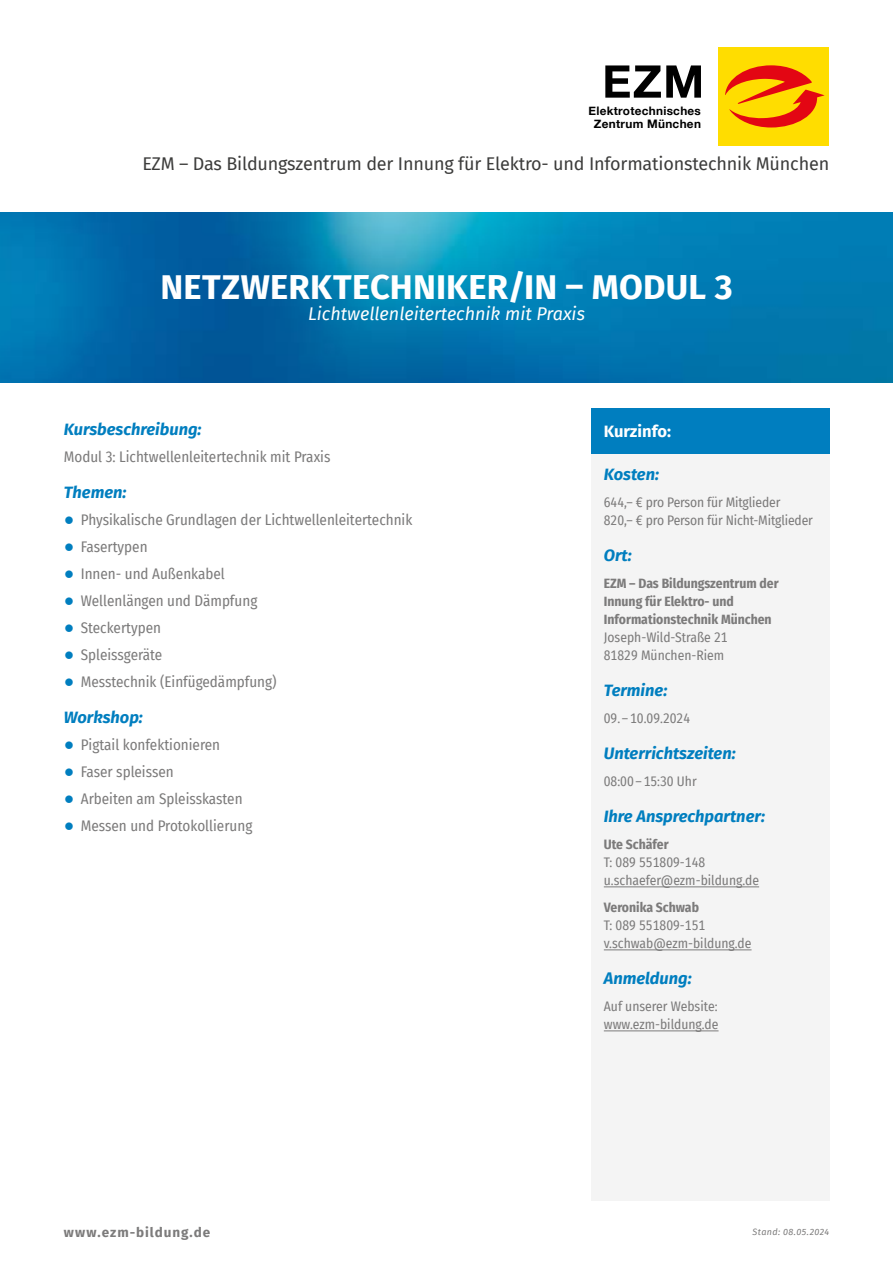
<style>
.page{position:relative;width:893px;height:1263px;background:#fff}
.page>*{position:absolute;margin:0;border:0;box-sizing:border-box;transform-origin:0 0}
.t1{font:700 34.5px "Fira Sans";letter-spacing:.005em;color:#fff}
.t2{font:18px "Fira Sans";letter-spacing:-.01em;color:#3c3c3b}
.t3{font:italic 18px "Fira Sans";color:#fff}
.t4{font:italic 700 16.5px "Fira Sans";color:#007ebf}
.t5{font:700 16.5px "Fira Sans";color:#fff}
.t6{font:15px "Fira Sans Condensed";color:#7c7b7b}
.t7{font:13.5px/18px "Fira Sans Condensed";color:#7c7b7b}
.t8{font:700 13.5px/18px "Fira Sans Condensed";color:#7c7b7b}
.t9{font:700 13.5px "Fira Sans";letter-spacing:.07em;color:#7c7b7b}
.t10{font:700 11.7px/12.3px "Helvetica Neue";letter-spacing:.025em;color:#000;text-align:center}
.t11{font:italic 9px "Fira Sans";letter-spacing:.045em;color:#7c7b7b}
.s1{font-family:"Arial";font-size:30px;color:#007ebf}
</style>
<div class="page">
<div style="left:591px;top:408px;width:238px;height:792px;background:#f4f4f4"></div>
<div style="left:591px;top:408px;width:238px;height:46px;background:#007ebf"></div>
<hr style="left:604px;top:886px;width:155px;height:1px;background:#7c7b7b">
<hr style="left:604px;top:949px;width:147px;height:1px;background:#7c7b7b">
<hr style="left:604px;top:1030px;width:115px;height:1px;background:#7c7b7b">
<div style="left:718px;top:47px;width:111px;height:99px;background:#fd0"></div>
<svg style="left:725px;top:65px;width:100px;height:62px"></svg>
<svg style="left:605px;top:65px;width:96px;height:33px"></svg>
<img style="left:0;top:213px;width:893px;height:170px">
<p class="t10" style="left:588px;top:105px;width:114px">Elektrotechnisches<br>Zentrum München</p>
<p class="t2" style="left:142px;top:150px;width:688px">EZM – Das Bildungszentrum der Innung für Elektro- und Informationstechnik München</p>
<h1 class="t1" style="left:161px;top:258px;width:574px">NETZWERKTECHNIKER/IN – MODUL 3</h1>
<p class="t3" style="left:308px;top:300px;width:278px">Lichtwellenleitertechnik mit Praxis</p>
<p class="t4" style="left:64px;top:416px;width:139px">Kursbeschreibung:</p>
<p class="t6" style="left:64px;top:446px;width:268px">Modul 3: Lichtwellenleitertechnik mit Praxis</p>
<p class="t4" style="left:64px;top:479px;width:64px">Themen:</p>
<p class="t6" style="left:64px;top:509px;width:350px"><span class="s1">•</span> Physikalische Grundlagen der Lichtwellenleitertechnik</p>
<p class="t6" style="left:64px;top:536px;width:85px"><span class="s1">•</span> Fasertypen</p>
<p class="t6" style="left:64px;top:563px;width:162px"><span class="s1">•</span> Innen- und Außenkabel</p>
<p class="t6" style="left:64px;top:590px;width:195px"><span class="s1">•</span> Wellenlängen und Dämpfung</p>
<p class="t6" style="left:64px;top:617px;width:99px"><span class="s1">•</span> Steckertypen</p>
<p class="t6" style="left:64px;top:644px;width:100px"><span class="s1">•</span> Spleissgeräte</p>
<p class="t6" style="left:64px;top:671px;width:214px"><span class="s1">•</span> Messtechnik (Einfügedämpfung)</p>
<p class="t4" style="left:64px;top:704px;width:81px">Workshop:</p>
<p class="t6" style="left:64px;top:734px;width:158px"><span class="s1">•</span> Pigtail konfektionieren</p>
<p class="t6" style="left:64px;top:761px;width:111px"><span class="s1">•</span> Faser spleissen</p>
<p class="t6" style="left:64px;top:788px;width:180px"><span class="s1">•</span> Arbeiten am Spleisskasten</p>
<p class="t6" style="left:64px;top:815px;width:190px"><span class="s1">•</span> Messen und Protokollierung</p>
<p class="t5" style="left:604px;top:417px;width:69px">Kurzinfo:</p>
<p class="t4" style="left:604px;top:461px;width:57px">Kosten:</p>
<p class="t7" style="left:604px;top:493px;width:211px">644,– € pro Person für Mitglieder<br>820,– € pro Person für Nicht-Mitglieder</p>
<p class="t4" style="left:604px;top:542px;width:30px">Ort:</p>
<p class="t8" style="left:604px;top:574px;width:176px">EZM – Das Bildungszentrum der<br>Innung für Elektro- und<br>Informationstechnik München</p>
<p class="t7" style="left:604px;top:628px;width:125px">Joseph-Wild-Straße 21<br>81829 München-Riem</p>
<p class="t4" style="left:604px;top:677px;width:65px">Termine:</p>
<p class="t7" style="left:604px;top:709px;width:88px">09. –10.09.2024</p>
<p class="t4" style="left:604px;top:740px;width:133px">Unterrichtszeiten:</p>
<p class="t7" style="left:604px;top:772px;width:94px">08:00–15:30 Uhr</p>
<p class="t4" style="left:604px;top:803px;width:163px">Ihre Ansprechpartner:</p>
<p class="t8" style="left:604px;top:835px;width:66px">Ute Schäfer</p>
<p class="t7" style="left:604px;top:853px;width:157px">T: 089 551809-148 u.schaefer@ezm-bildung.de</p>
<p class="t8" style="left:604px;top:898px;width:97px">Veronika Schwab</p>
<p class="t7" style="left:604px;top:916px;width:149px">T: 089 551809-151 v.schwab@ezm-bildung.de</p>
<p class="t4" style="left:604px;top:965px;width:89px">Anmeldung:</p>
<p class="t7" style="left:604px;top:997px;width:116px">Auf unserer Website: www.ezm-bildung.de</p>
<p class="t9" style="left:64px;top:1221px;width:148px">www.ezm-bildung.de</p>
<p class="t11" style="left:753px;top:1225px;width:78px">Stand: 08.05.2024</p>
</div>
